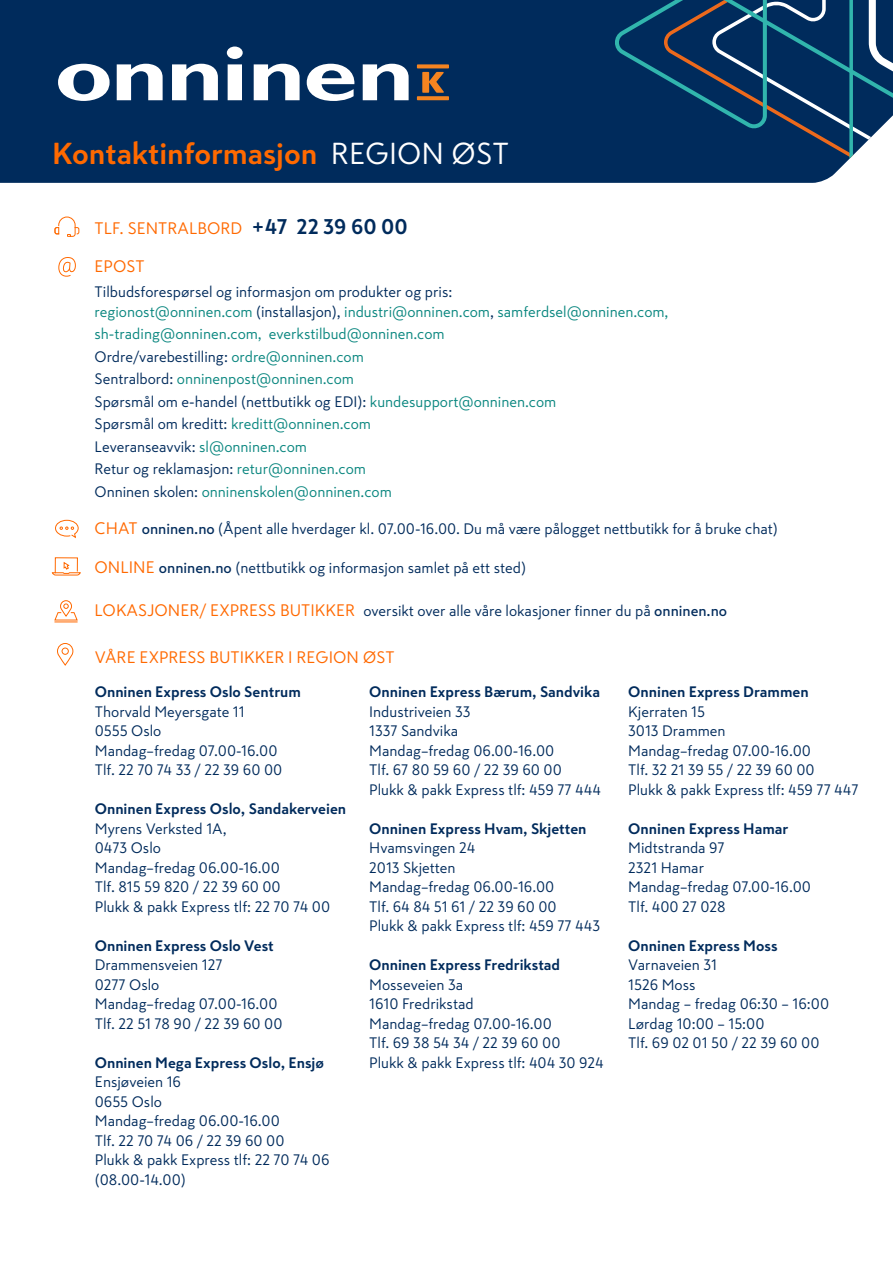
<style>
.page{position:relative;width:893px;height:1263px;background:#fff}
.page>*{position:absolute;margin:0;border:0;box-sizing:border-box;transform-origin:0 0}
.t1{font:700 30px "Skatta Sans";color:#ff6900}
.mellomtittel{font:16.5px "Skatta Sans";color:#ff6900}
.mellomtittel-2{font:15px/19.5px "Skatta Sans";color:#002b5c}
.t2{font:15px/22.5px "Skatta Sans";color:#09867f}
.t3{font:700 15px "Skatta Sans";color:#002b5c}
.s1{font-weight:400;color:#fff}
.s2{font-weight:700;font-size:21px;color:#002b5c}
.s3{color:#09867f}
.s4{color:#002b5c}
.s5{font-size:16.5px;color:#ff6900}
.s6{font-weight:500}
</style>
<div class="page">
<div style="left:0;top:0;width:615px;height:183px;background:#002b5c"></div>
<svg style="left:615px;top:0;width:49px;height:183px;background:#023260"></svg>
<svg style="left:664px;top:0;width:229px;height:183px;background:#20486e"></svg>
<svg style="left:422px;top:72px;width:22px;height:21px"></svg>
<svg style="left:417px;top:96px;width:32px;height:4px"></svg>
<svg style="left:417px;top:64px;width:32px;height:4px"></svg>
<svg style="left:58px;top:47px;width:351px;height:54px"></svg>
<svg style="left:54px;top:216px;width:26px;height:21px"></svg>
<svg style="left:58px;top:257px;width:18px;height:20px"></svg>
<svg style="left:55px;top:519px;width:24px;height:20px"></svg>
<svg style="left:51px;top:557px;width:30px;height:19px"></svg>
<svg style="left:54px;top:600px;width:24px;height:22px"></svg>
<svg style="left:57px;top:643px;width:17px;height:23px"></svg>
<div style="left:62px;top:648px;width:7px;height:7px;border:1px solid #ff6900;border-radius:50%"></div>
<h1 class="t1" style="left:52px;top:132px;width:459px">Kontaktinformasjon <span class="s1">REGION ØST</span></h1>
<p class="mellomtittel" style="left:95px;top:217px;width:315px">TLF. SENTRALBORD <span class="s2">+47 22 39 60 00</span></p>
<p class="mellomtittel" style="left:95px;top:255px;width:52px">EPOST</p>
<p class="mellomtittel-2" style="left:95px;top:282px;width:575px">Tilbudsforespørsel og informasjon om produkter og pris:<br><span class="s3">regionost@onninen.com</span> (installasjon), <span class="s3">industri@onninen.com</span>, <span class="s3">samferdsel@onninen.com,</span></p>
<p class="t2" style="left:95px;top:323px;width:463px">sh-trading@onninen.com, everkstilbud@onninen.com <span class="s4">Ordre/varebestilling:</span> ordre@onninen.com<br><span class="s4">Sentralbord:</span> onninenpost@onninen.com<br><span class="s4">Spørsmål om e-handel (nettbutikk og EDI):</span> kundesupport@onninen.com <span class="s4">Spørsmål om kreditt:</span> kreditt@onninen.com<br><span class="s4">Leveranseavvik:</span> sl@onninen.com<br><span class="s4">Retur og reklamasjon:</span> retur@onninen.com<br><span class="s4">Onninen skolen:</span> onninenskolen@onninen.com</p>
<p class="mellomtittel-2" style="left:95px;top:519px;width:685px"><span class="s5">CHAT</span> <span class="s6">onninen.no</span> (Åpent alle hverdager kl. 07.00-16.00. Du må være pålogget nettbutikk for å bruke chat)</p>
<p class="mellomtittel-2" style="left:95px;top:557px;width:433px"><span class="s5">ONLINE</span> <span class="s6">onninen.no</span> (nettbutikk og informasjon samlet på ett sted)</p>
<p class="mellomtittel-2" style="left:95px;top:601px;width:634px"><span class="s5">LOKASJONER/ EXPRESS BUTIKKER</span> oversikt over alle våre lokasjoner finner du på <span class="s6">onninen.no</span></p>
<p class="mellomtittel" style="left:95px;top:646px;width:301px">VÅRE EXPRESS BUTIKKER I REGION ØST</p>
<p class="t3" style="left:369px;top:681px;width:232px">Onninen Express Bærum, Sandvika</p>
<p class="mellomtittel-2" style="left:369px;top:702px;width:103px">Industriveien 33</p>
<p class="mellomtittel-2" style="left:369px;top:721px;width:91px">1337 Sandvika</p>
<p class="mellomtittel-2" style="left:369px;top:741px;width:187px">Mandag–fredag 06.00-16.00</p>
<p class="mellomtittel-2" style="left:369px;top:760px;width:194px">Tlf. 67 80 59 60 / 22 39 60 00</p>
<p class="mellomtittel-2" style="left:369px;top:780px;width:233px">Plukk &amp; pakk Express tlf: 459 77 444</p>
<p class="t3" style="left:369px;top:818px;width:219px">Onninen Express Hvam, Skjetten</p>
<p class="mellomtittel-2" style="left:369px;top:838px;width:108px">Hvamsvingen 24</p>
<p class="mellomtittel-2" style="left:369px;top:858px;width:88px">2013 Skjetten</p>
<p class="mellomtittel-2" style="left:369px;top:877px;width:187px">Mandag–fredag 06.00-16.00</p>
<p class="mellomtittel-2" style="left:369px;top:897px;width:189px">Tlf. 64 84 51 61 / 22 39 60 00</p>
<p class="mellomtittel-2" style="left:369px;top:916px;width:232px">Plukk &amp; pakk Express tlf: 459 77 443</p>
<p class="t3" style="left:369px;top:954px;width:192px">Onninen Express Fredrikstad</p>
<p class="mellomtittel-2" style="left:369px;top:975px;width:95px">Mosseveien 3a</p>
<p class="mellomtittel-2" style="left:369px;top:994px;width:106px">1610 Fredrikstad</p>
<p class="mellomtittel-2" style="left:369px;top:1014px;width:184px">Mandag–fredag 07.00-16.00</p>
<p class="mellomtittel-2" style="left:369px;top:1033px;width:193px">Tlf. 69 38 54 34 / 22 39 60 00</p>
<p class="mellomtittel-2" style="left:369px;top:1053px;width:236px">Plukk &amp; pakk Express tlf: 404 30 924</p>
<p class="t3" style="left:95px;top:681px;width:208px">Onninen Express Oslo Sentrum</p>
<p class="mellomtittel-2" style="left:95px;top:702px;width:151px">Thorvald Meyersgate 11</p>
<p class="mellomtittel-2" style="left:95px;top:721px;width:68px">0555 Oslo</p>
<p class="mellomtittel-2" style="left:95px;top:741px;width:184px">Mandag–fredag 07.00-16.00</p>
<p class="mellomtittel-2" style="left:95px;top:760px;width:189px">Tlf. 22 70 74 33 / 22 39 60 00</p>
<p class="t3" style="left:95px;top:798px;width:253px">Onninen Express Oslo, Sandakerveien</p>
<p class="mellomtittel-2" style="left:95px;top:819px;width:133px">Myrens Verksted 1A,</p>
<p class="mellomtittel-2" style="left:95px;top:838px;width:68px">0473 Oslo</p>
<p class="mellomtittel-2" style="left:95px;top:858px;width:187px">Mandag–fredag 06.00-16.00</p>
<p class="mellomtittel-2" style="left:95px;top:877px;width:187px">Tlf. 815 59 820 / 22 39 60 00</p>
<p class="mellomtittel-2" style="left:95px;top:897px;width:237px">Plukk &amp; pakk Express tlf: 22 70 74 00</p>
<p class="t3" style="left:95px;top:935px;width:181px">Onninen Express Oslo Vest</p>
<p class="mellomtittel-2" style="left:95px;top:955px;width:129px">Drammensveien 127</p>
<p class="mellomtittel-2" style="left:95px;top:975px;width:66px">0277 Oslo</p>
<p class="mellomtittel-2" style="left:95px;top:994px;width:184px">Mandag–fredag 07.00-16.00</p>
<p class="mellomtittel-2" style="left:95px;top:1014px;width:189px">Tlf. 22 51 78 90 / 22 39 60 00</p>
<p class="t3" style="left:95px;top:1052px;width:231px">Onninen Mega Express Oslo, Ensjø</p>
<p class="mellomtittel-2" style="left:95px;top:1072px;width:88px">Ensjøveien 16</p>
<p class="mellomtittel-2" style="left:95px;top:1092px;width:69px">0655 Oslo</p>
<p class="mellomtittel-2" style="left:95px;top:1111px;width:187px">Mandag–fredag 06.00-16.00</p>
<p class="mellomtittel-2" style="left:95px;top:1131px;width:191px">Tlf. 22 70 74 06 / 22 39 60 00</p>
<p class="mellomtittel-2" style="left:95px;top:1150px;width:236px">Plukk &amp; pakk Express tlf: 22 70 74 06 (08.00-14.00)</p>
<p class="t3" style="left:628px;top:681px;width:182px">Onninen Express Drammen</p>
<p class="mellomtittel-2" style="left:628px;top:702px;width:78px">Kjerraten 15</p>
<p class="mellomtittel-2" style="left:628px;top:721px;width:99px">3013 Drammen</p>
<p class="mellomtittel-2" style="left:628px;top:741px;width:184px">Mandag–fredag 07.00-16.00</p>
<p class="mellomtittel-2" style="left:628px;top:760px;width:188px">Tlf. 32 21 39 55 / 22 39 60 00</p>
<p class="mellomtittel-2" style="left:628px;top:780px;width:232px">Plukk &amp; pakk Express tlf: 459 77 447</p>
<p class="t3" style="left:628px;top:818px;width:162px">Onninen Express Hamar</p>
<p class="mellomtittel-2" style="left:628px;top:838px;width:98px">Midtstranda 97</p>
<p class="mellomtittel-2" style="left:628px;top:858px;width:77px">2321 Hamar</p>
<p class="mellomtittel-2" style="left:628px;top:877px;width:184px">Mandag–fredag 07.00-16.00</p>
<p class="mellomtittel-2" style="left:628px;top:897px;width:99px">Tlf. 400 27 028</p>
<p class="t3" style="left:628px;top:935px;width:151px">Onninen Express Moss</p>
<p class="mellomtittel-2" style="left:628px;top:955px;width:90px">Varnaveien 31</p>
<p class="mellomtittel-2" style="left:628px;top:975px;width:69px">1526 Moss</p>
<p class="mellomtittel-2" style="left:628px;top:994px;width:202px">Mandag – fredag 06:30 – 16:00</p>
<p class="mellomtittel-2" style="left:628px;top:1014px;width:138px">Lørdag 10:00 – 15:00</p>
<p class="mellomtittel-2" style="left:628px;top:1033px;width:193px">Tlf. 69 02 01 50 / 22 39 60 00</p>
</div>
